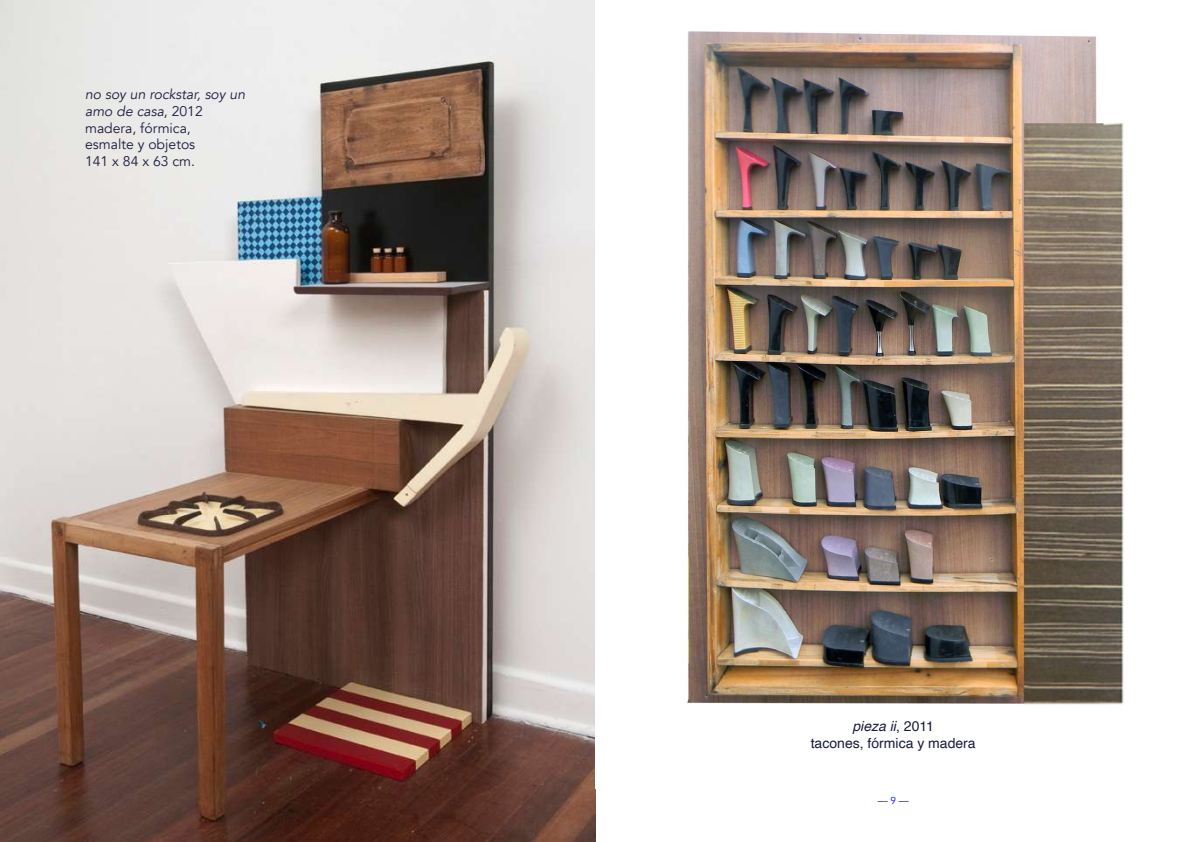
<style>
.page{position:relative;width:1191px;height:842px;background:#fff}
.page>*{position:absolute;margin:0;border:0;box-sizing:border-box;transform-origin:0 0}
.t1{font:14px/16.8px "Avenir";color:#1b1d3d}
.t2{font:14px/16.8px "Helvetica";color:#1b1d3d;text-align:center}
.t3{font:10px "Avenir";color:#0a0aff}
.s1{font-style:italic}
</style>
<div class="page">
<img style="left:0;top:0;width:595px;height:842px">
<img style="left:687px;top:31px;width:437px;height:674px">
<p class="t1" style="left:85px;top:86px;width:162px"><span class="s1">no soy un rockstar, soy un amo de casa</span>, 2012 madera, fórmica,<br>esmalte y objetos<br>141 x 84 x 63 cm.</p>
<p class="t2" style="left:810px;top:718px;width:166px"><span class="s1">pieza ii</span>, 2011<br>tacones, fórmica y madera</p>
<p class="t3" style="left:877px;top:794px;width:33px">— 9 —</p>
</div>
